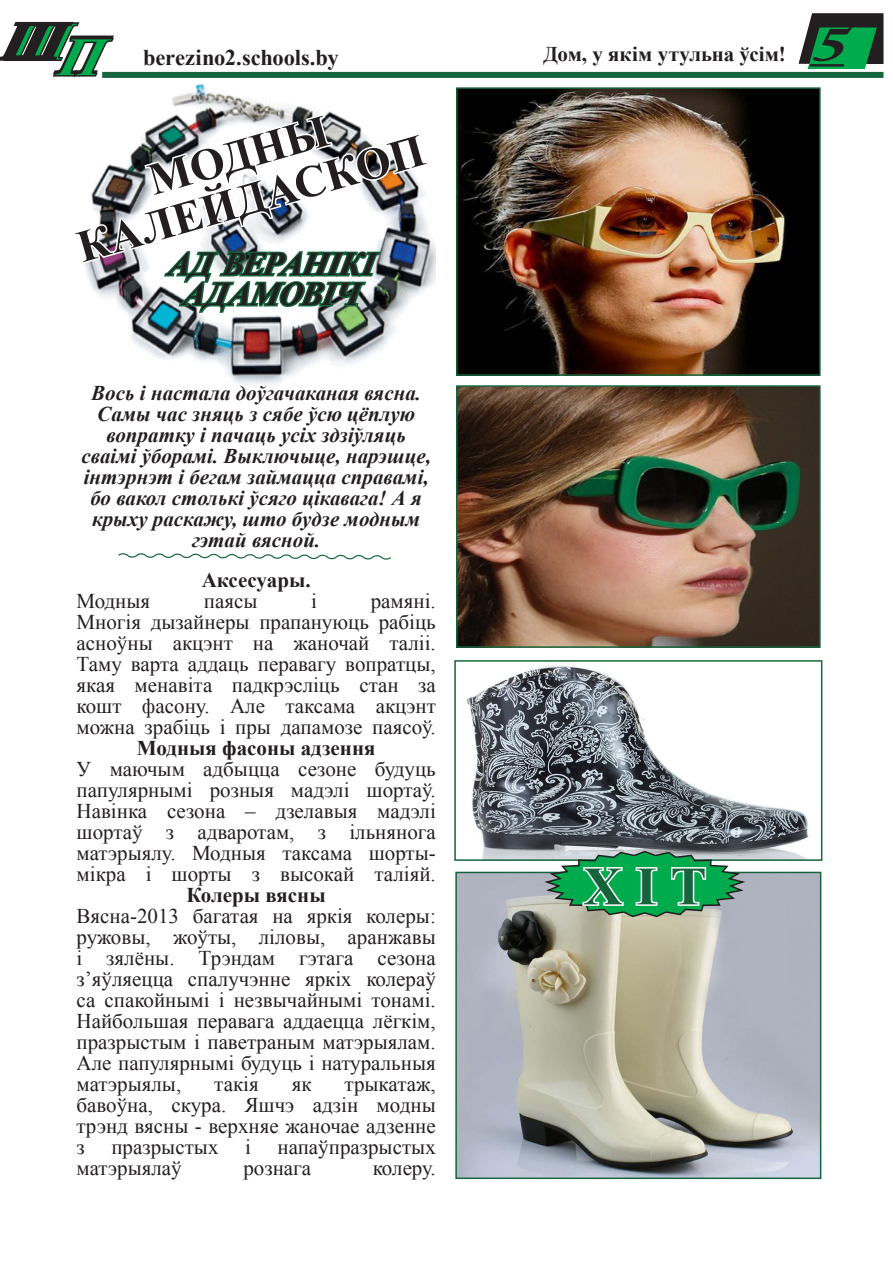
<style>
.page{position:relative;width:893px;height:1263px;background:#fff}
.page>*{position:absolute;margin:0;border:0;box-sizing:border-box;transform-origin:0 0}
.t1{font:700 54px "Times New Roman";color:#16643c}
.t2{font:italic 700 54px "Times New Roman";color:#00ab4d}
.t3{font:italic 700 47.25px "Adobe Caslon Pro";color:#231f20;scale:1.43 1}
.t4{font:700 45px/45px "Times New Roman";color:#231f20;text-align:center}
.t5{font:italic 700 33px/30px "Times New Roman";letter-spacing:-.015em;color:#231f20;text-align:center}
.t6{font:700 22.5px "Times New Roman";letter-spacing:-.01em;color:#231f20}
.t7{font:21px/21px "Times New Roman";color:#231f20;text-align:justify}
.t8{font:italic 700 21px/21px "Times New Roman";color:#231f20;text-align:center}
.t9{font:700 21px "Times New Roman";color:#231f20}
.s1{color:#231f20}
</style>
<div class="page">
<img style="left:172px;top:83px;width:264px;height:302px">
<div style="left:102px;top:72px;width:781px;height:6px;background:#16643c"></div>
<svg style="left:799px;top:13px;width:84px;height:56px;background:#287b4d"></svg>
<hr style="left:810px;top:64px;width:34px;height:2px;background:#231f20">
<svg style="left:0;top:21px;width:116px;height:57px"></svg>
<svg style="left:118px;top:553px;width:273px;height:7px"></svg>
<img style="left:459px;top:90px;width:359px;height:283px">
<div style="left:456px;top:87px;width:365px;height:289px;border:2px solid #16643c"></div>
<img style="left:459px;top:388px;width:359px;height:257px">
<div style="left:456px;top:385px;width:365px;height:263px;border:2px solid #16643c"></div>
<img style="left:458px;top:875px;width:360px;height:301px">
<div style="left:455px;top:872px;width:366px;height:307px;border:2px solid #16643c"></div>
<img style="left:466px;top:665px;width:343px;height:193px">
<div style="left:454px;top:660px;width:368px;height:201px;border:2px solid #16643c"></div>
<svg style="left:542px;top:850px;width:206px;height:68px;background:#5db384"></svg>
<svg style="left:84px;top:112px;width:346px;height:267px"></svg>
<h1 class="t2" style="left:3px;top:4px;width:128px">ш<span class="s1">п</span></h1>
<p class="t6" style="left:143px;top:42px;width:197px">berezino2.schools.by</p>
<p class="t9" style="left:543px;top:39px;width:244px">Дом, у якім утульна ўсім!</p>
<h3 class="t4" style="left:59px;top:182px;width:360px;rotate:-16deg">м одны калейд ас коп</h3>
<h3 class="t5" style="left:168px;top:248px;width:208px">АД ВЕРАНІКІ адамовіч</h3>
<h2 class="t3" style="left:811px;top:17px;width:44px">5</h2>
<p class="t8" style="left:81px;top:381px;width:351px">Вось і настала доўгачаканая вясна.<br>Самы час зняць з сябе ўсю цёплую вопратку і пачаць усіх здзіўляць сваімі ўборамі. Выключыце, нарэшце, інтэрнэт і бегам займацца справамі, бо вакол столькі ўсяго цікавага! А я крыху раскажу, што будзе модным гэтай вясной.</p>
<p class="t9" style="left:202px;top:566px;width:110px">Аксесуары.</p>
<p class="t7" style="left:77px;top:590px;width:361px;text-indent:294px">рамяні.<br>Многія дызайнеры прапануюць рабіць асноўны акцэнт на жаночай таліі.<br>Таму варта аддаць перавагу вопратцы, якая менавіта падкрэсліць стан за кошт фасону. Але таксама акцэнт можна зрабіць і пры дапамозе паясоў.</p>
<p class="t9" style="left:137px;top:734px;width:240px">Модныя фасоны адзення</p>
<p class="t7" style="left:77px;top:758px;width:361px">У маючым адбыцца сезоне будуць папулярнымі розныя мадэлі шортаў.<br>Навінка сезона – дзелавыя мадэлі шортаў з адваротам, з ільнянога матэрыялу. Модныя таксама шорты&shy;мікра і шорты з высокай таліяй.</p>
<p class="t9" style="left:187px;top:881px;width:141px">Колеры вясны</p>
<p class="t7" style="left:77px;top:905px;width:361px">Вясна-2013 багатая на яркія колеры: ружовы, жоўты, ліловы, аранжавы і зялёны. Трэндам гэтага сезона з’яўляецца спалучэнне яркіх колераў са спакойнымі і незвычайнымі тонамі.<br>Найбольшая перавага аддаецца лёгкім, празрыстым і паветраным матэрыялам.<br>Але папулярнымі будуць і натуральныя матэрыялы,</p>
<p class="t7" style="left:77px;top:590px;width:75px">Модныя</p>
<p class="t7" style="left:204px;top:590px;width:55px">паясы</p>
<p class="t7" style="left:311px;top:590px;width:7px">і</p>
<p class="t7" style="left:214px;top:1073px;width:46px">такія</p>
<p class="t7" style="left:292px;top:1073px;width:21px">як</p>
<p class="t7" style="left:77px;top:1073px;width:361px;text-indent:268px">трыкатаж, бавоўна, скура. Яшчэ адзін модны трэнд вясны - верхняе жаночае адзенне з</p>
<p class="t7" style="left:111px;top:1136px;width:109px">празрыстых</p>
<p class="t7" style="left:245px;top:1136px;width:7px">і</p>
<p class="t7" style="left:277px;top:1136px;width:160px">напаўпразрыстых</p>
<p class="t7" style="left:77px;top:1157px;width:107px">матэрыялаў</p>
<p class="t7" style="left:243px;top:1157px;width:69px">рознага</p>
<p class="t7" style="left:373px;top:1157px;width:65px">колеру.</p>
<h1 class="t1" style="left:583px;top:849px;width:125px">х і т</h1>
</div>
